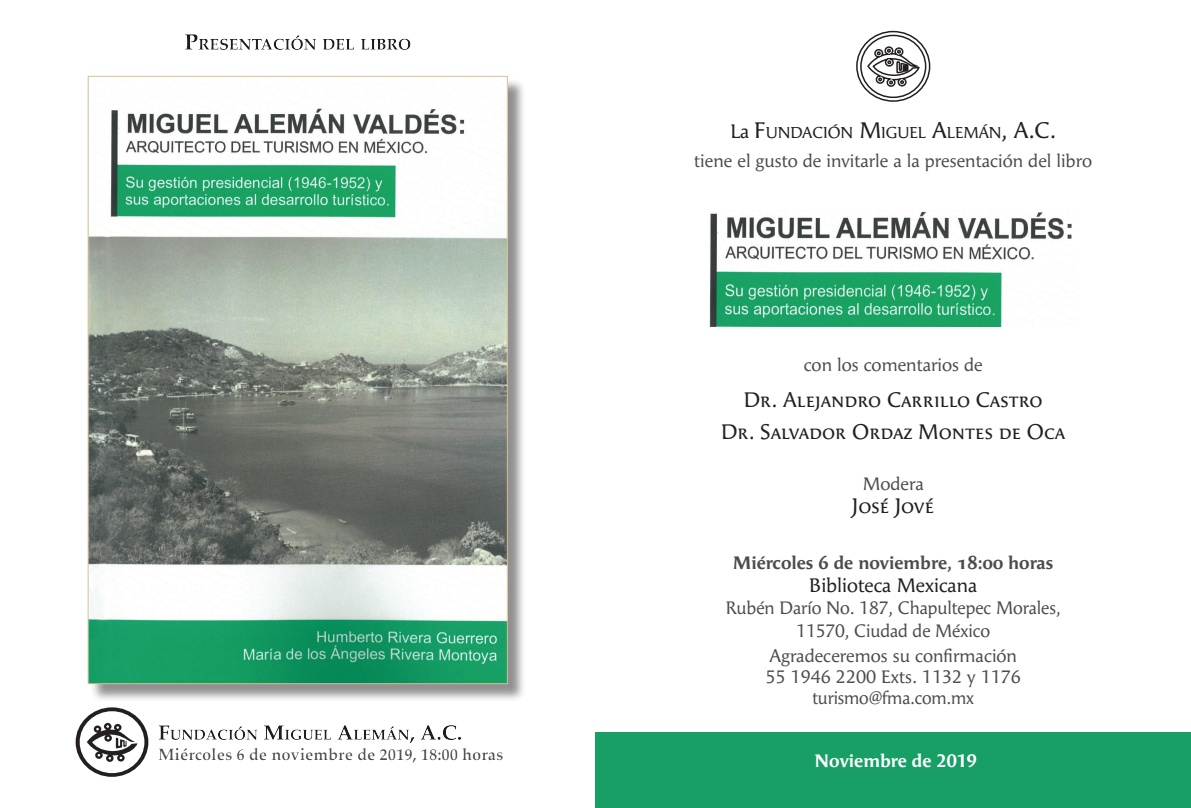
<style>
.page{position:relative;width:1191px;height:808px;background:#fff}
.page>*{position:absolute;margin:0;border:0;box-sizing:border-box;transform-origin:0 0}
.t1{font:21px "Angie Small Caps";color:#231f20}
.t2{font:19.5px "Angie";color:#231f20}
.t3{font:18px/21px "Angie";color:#4b4c4d;text-align:center}
.t4{font:18px "Angie Bold OSF";color:#4b4c4d}
.t5{font:700 18px "Angie";color:#fff}
.t6{font:700 16.5px "Palatino";color:#57585a}
.t7{font:15.75px "Angie";letter-spacing:-.005em;color:#231f20}
.s1{font-size:19.5px}
.s2{font-size:22.5px}
</style>
<div class="page">
<div style="left:171px;top:22px;width:254px;height:41px;background:#231f20;opacity:.9"></div>
<svg style="left:76px;top:707px;width:70px;height:70px"></svg>
<div style="left:146px;top:712px;width:371px;height:55px;background:#231f20;opacity:.9"></div>
<div style="left:90px;top:78px;width:436px;height:624px;background:#231f20;opacity:.5"></div>
<img style="left:90px;top:78px;width:415px;height:604px">
<div style="left:596px;top:733px;width:595px;height:75px;background:#179f66"></div>
<img style="left:709px;top:210px;width:368px;height:117px">
<svg style="left:856px;top:30px;width:75px;height:72px"></svg>
<p class="t6" style="left:158px;top:740px;width:347px">Miércoles 6 de noviembre de 2019, 18:00 horas</p>
<p class="t7" style="left:730px;top:124px;width:327px"><span class="s1">La</span> <span class="s2">F</span>UNDACIÓN <span class="s2">M</span>IGUEL <span class="s2">A</span>LEMÁN<span class="s2">, A.C.</span></p>
<p class="t3" style="left:694px;top:151px;width:399px">tiene el gusto de invitarle a la presentación del libro</p>
<p class="t3" style="left:803px;top:355px;width:181px">con los comentarios de</p>
<p class="t1" style="left:744px;top:389px;width:300px">Dr. Alejandro Carrillo Castro</p>
<p class="t1" style="left:721px;top:421px;width:346px">Dr. Salvador Ordaz Montes de Oca</p>
<p class="t3" style="left:862px;top:474px;width:62px">Modera</p>
<p class="t1" style="left:852px;top:494px;width:83px">José Jové</p>
<p class="t4" style="left:733px;top:553px;width:322px">Miércoles 6 de noviembre, 18:00 horas</p>
<p class="t2" style="left:809px;top:574px;width:169px">Biblioteca Mexicana</p>
<p class="t3" style="left:725px;top:597px;width:336px;line-height:22.5px">Rubén Darío No. 187, Chapultepec Morales,<br>11570, Ciudad de México</p>
<p class="t3" style="left:765px;top:646px;width:257px">Agradeceremos su confirmación<br>55 1946 2200 Exts. 1132 y 1176 turismo@fma.com.mx</p>
<p class="t5" style="left:814px;top:751px;width:164px">Noviembre de 2019</p>
</div>
